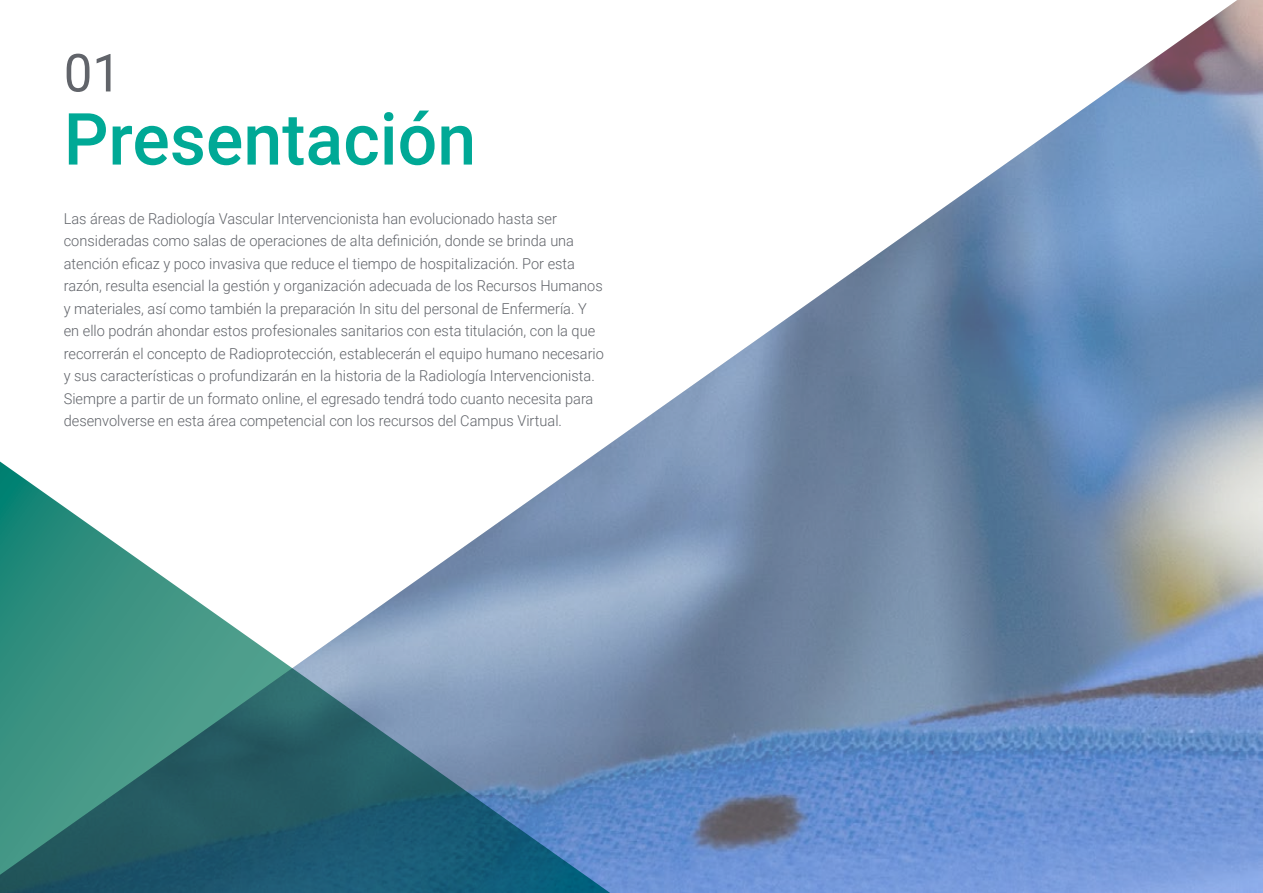
<style>
.page{position:relative;width:1263px;height:893px;background:#fff}
.page>*{position:absolute;margin:0;border:0;box-sizing:border-box;transform-origin:0 0}
.t1{font:500 72px "Roboto";color:#00a996}
.t2{font:52.5px "Roboto";color:#61646a}
.t3{font:300 15px/22.5px "Roboto";color:#61646a}
</style>
<div class="page">
<img style="left:606px;top:0;width:657px;height:893px">
<svg style="left:0;top:446px;width:640px;height:447px"></svg>
<h2 class="t2" style="left:64px;top:36px;width:59px">01</h2>
<h1 class="t1" style="left:64px;top:89px;width:414px">Presentación</h1>
<p class="t3" style="left:64px;top:207px;width:542px">Las áreas de Radiología Vascular Intervencionista han evolucionado hasta ser consideradas como salas de operaciones de alta definición, donde se brinda una atención eficaz y poco invasiva que reduce el tiempo de hospitalización. Por esta razón, resulta esencial la gestión y organización adecuada de los Recursos Humanos y materiales, así como también la preparación In situ del personal de Enfermería. Y en ello podrán ahondar estos profesionales sanitarios con esta titulación, con la que recorrerán el concepto de Radioprotección, establecerán el equipo humano necesario y sus características o profundizarán en la historia de la Radiología Intervencionista.<br>Siempre a partir de un formato online, el egresado tendrá todo cuanto necesita para desenvolverse en esta área competencial con los recursos del Campus Virtual.</p>
</div>
